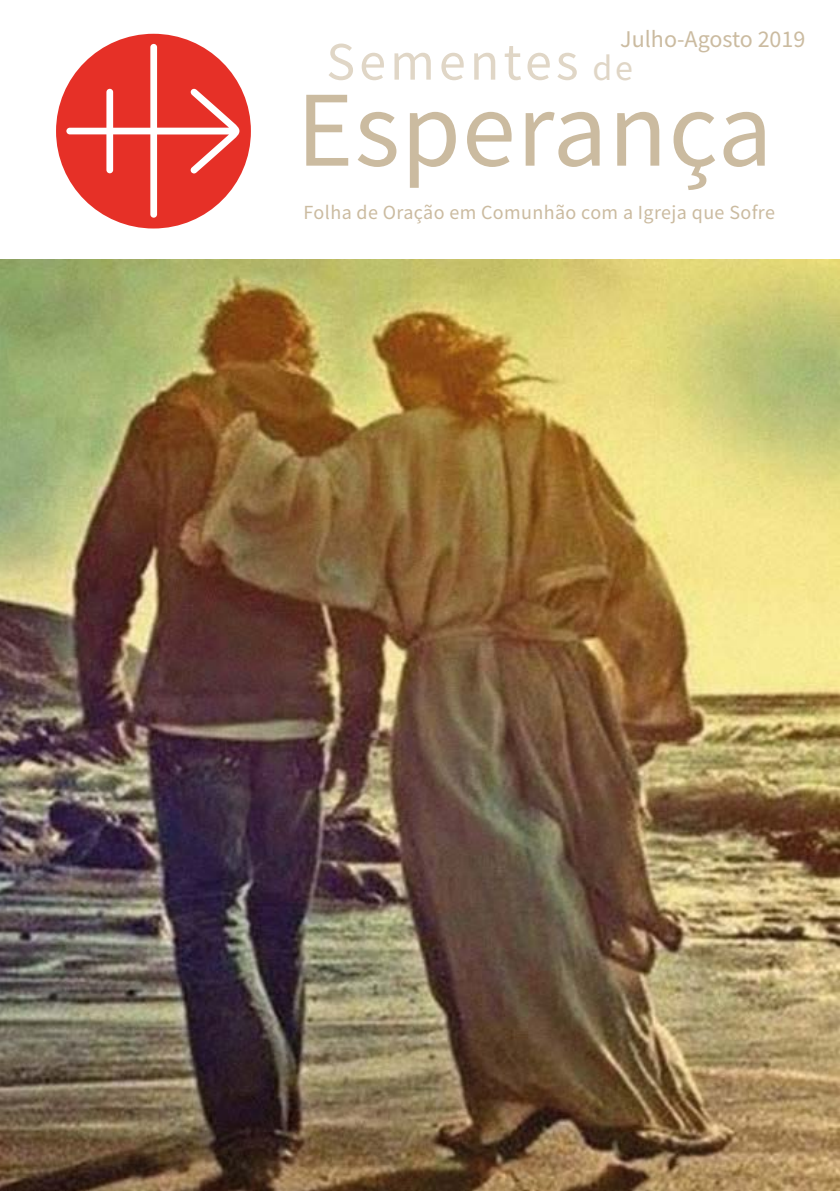
<style>
.page{position:relative;width:840px;height:1191px;background:#fff}
.page>*{position:absolute;margin:0;border:0;box-sizing:border-box;transform-origin:0 0}
.t1{font:108px "Source Sans Pro";letter-spacing:.01em;color:#cbbba0}
.t2{font:54px "Source Sans Pro";letter-spacing:.075em;color:#e0d6c6}
.t3{font:24px "Source Sans Pro";color:#cbbba0}
.t4{font:20px "Source Sans Pro";letter-spacing:.02em;color:#cbbba0}
.s1{font-size:36px}
</style>
<div class="page">
<img style="left:0;top:259px;width:839px;height:932px">
<svg style="left:56px;top:34px;width:195px;height:194px"></svg>
<p class="t3" style="left:620px;top:24px;width:187px">Julho-Agosto 2019</p>
<h2 class="t2" style="left:326px;top:27px;width:308px">Sementes <span class="s1">de</span></h2>
<h1 class="t1" style="left:296px;top:61px;width:477px">Esperança</h1>
<p class="t4" style="left:303px;top:200px;width:472px">Folha de Oração em Comunhão com a Igreja que Sofre</p>
</div>
